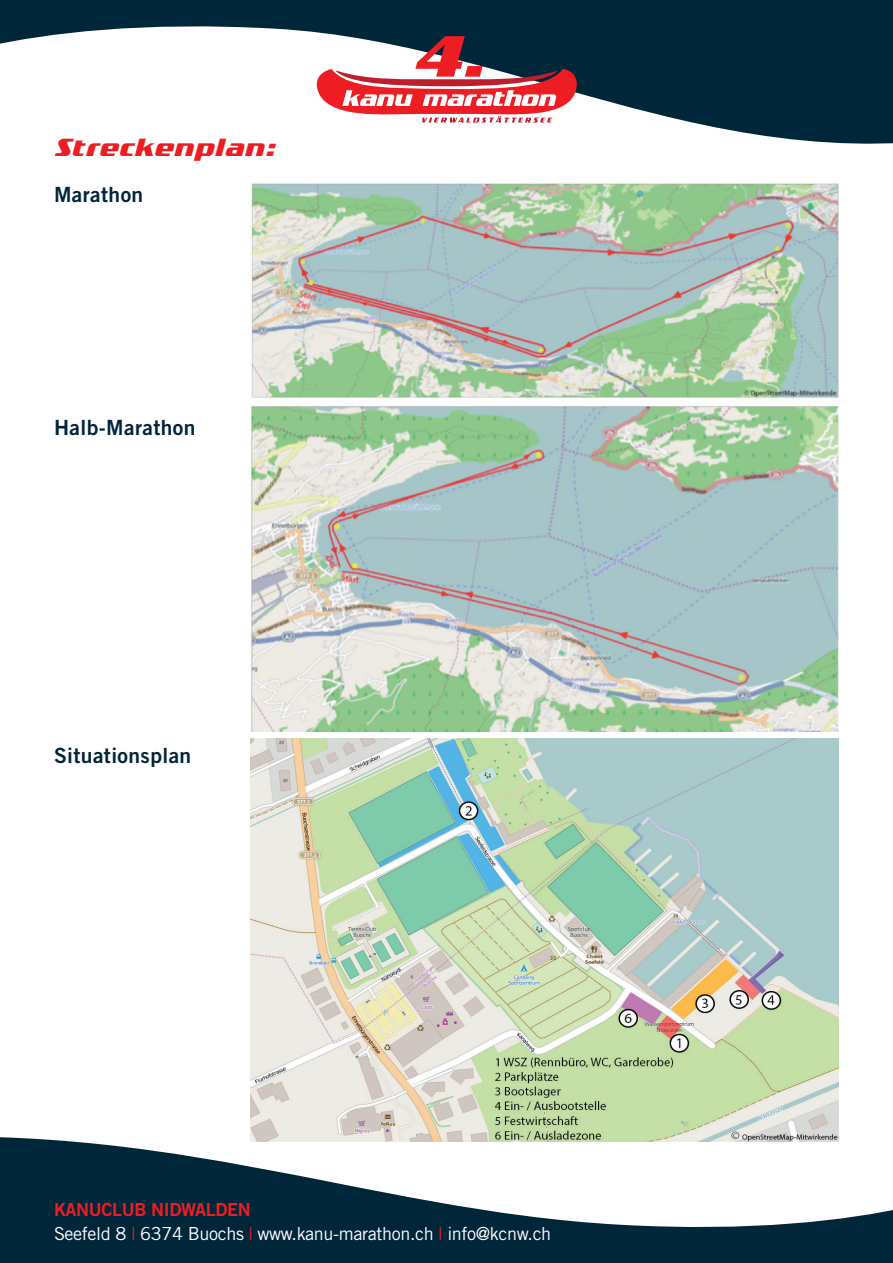
<style>
.page{position:relative;width:893px;height:1263px;background:#fff}
.page>*{position:absolute;margin:0;border:0;box-sizing:border-box;transform-origin:0 0}
.t1{font:italic 700 27px "Trade Marker";letter-spacing:.045em;color:#ee1d23}
.t2{font:21px "Trade Gothic Bold Two";letter-spacing:.02em;color:#00263a}
.t3{font:18px "Trade Gothic";letter-spacing:-.02em;color:#fff}
.t4{font:18px "Trade Gothic Bold Two";letter-spacing:-.02em;color:#ee1d23}
.s1{color:#ee1d23}
</style>
<div class="page">
<svg style="left:0;top:1137px;width:893px;height:126px;fill:#00263a"></svg>
<svg style="left:0;top:0;width:893px;height:144px;fill:#00263a"></svg>
<img style="left:251px;top:183px;width:588px;height:215px">
<img style="left:251px;top:406px;width:588px;height:325px">
<img style="left:250px;top:739px;width:589px;height:402px">
<svg style="left:316px;top:36px;width:263px;height:87px"></svg>
<h1 class="t1" style="left:54px;top:132px;width:222px">Streckenplan:</h1>
<p class="t2" style="left:54px;top:182px;width:91px">Marathon</p>
<p class="t2" style="left:54px;top:414px;width:143px">Halb-Marathon</p>
<p class="t2" style="left:54px;top:742px;width:139px">Situationsplan</p>
<p class="t4" style="left:54px;top:1198px;width:198px">KANUCLUB NIDWALDEN</p>
<p class="t3" style="left:54px;top:1222px;width:499px">Seefeld 8 <span class="s1">|</span> 6374 Buochs <span class="s1">|</span> www.kanu-marathon.ch <span class="s1">|</span> info@kcnw.ch</p>
</div>
